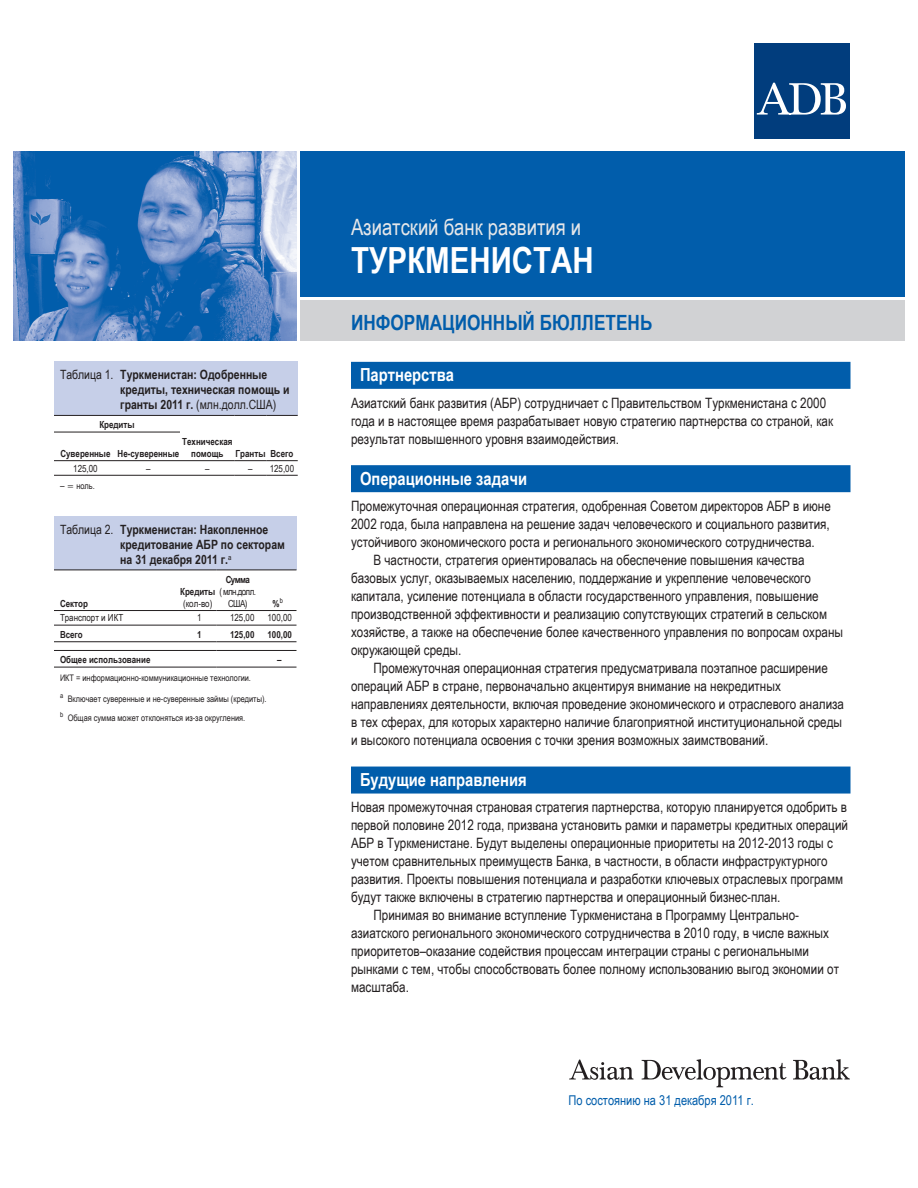
<style>
.page{position:relative;width:918px;height:1188px;background:#fff}
.page>*{position:absolute;margin:0;border:0;box-sizing:border-box;transform-origin:0 0}
.Masthead_Country_nam{font:700 36px "Arial Narrow";color:#fff}
.Masthead_Asian_Devel{font:22.5px "Arial Narrow";color:#e6e7e9}
.Masthead_A_FACT_SHEE{font:700 21px "Arial Narrow";color:#015dab}
.Subhead{font:700 18px "Arial Narrow";color:#fff}
.Body_text{font:14.25px/18px "Arial Narrow";color:#231f20}
.Body_text_1{font:14.25px/18px "Arial Narrow";color:#231f20}
.t1{font:13.5px "Arial Narrow";color:#015dab}
.Table_title{font:700 12.75px/15px "Arial Narrow";color:#231f20}
.Table_header_center{font:700 9.75px/12px "Arial Narrow";color:#231f20;text-align:center}
.Table_text{font:9.75px "Arial Narrow";color:#231f20}
.Table_text-2{font:700 9.75px "Arial Narrow";color:#231f20}
.Table_header_center-2{font:9.75px "Arial Narrow";letter-spacing:-.06em;color:#231f20}
.Table_footer_1{font:9px "Arial Narrow";color:#231f20}
.Table_footer_2{font:9px "Arial Narrow";color:#231f20}
.s1{font-weight:400}
.s2{font-family:"Swiss 721 BT";font-stretch:condensed}
.s3{font-weight:700}
</style>
<div class="page">
<svg style="left:569px;top:1059px;width:281px;height:28px"></svg>
<div style="left:300px;top:300px;width:604px;height:40px;background:#d1d2d4"></div>
<div style="left:300px;top:152px;width:604px;height:145px;background:#015dab"></div>
<img style="left:14px;top:152px;width:283px;height:188px">
<div style="left:754px;top:43px;width:96px;height:96px;background:#013d7d"></div>
<svg style="left:757px;top:83px;width:89px;height:32px"></svg>
<div style="left:351px;top:362px;width:499px;height:27px;background:#015dab"></div>
<div style="left:351px;top:465px;width:499px;height:27px;background:#015dab"></div>
<div style="left:351px;top:767px;width:499px;height:27px;background:#015dab"></div>
<div style="left:54px;top:362px;width:244px;height:53px;background:#c6cfe8"></div>
<hr style="left:54px;top:415px;width:63px;height:1px;background:#231f20">
<hr style="left:117px;top:415px;width:63px;height:1px;background:#231f20">
<hr style="left:180px;top:415px;width:55px;height:1px;background:#231f20">
<hr style="left:235px;top:415px;width:31px;height:1px;background:#231f20">
<hr style="left:266px;top:415px;width:32px;height:1px;background:#231f20">
<hr style="left:54px;top:432px;width:63px;height:1px;background:#231f20">
<hr style="left:117px;top:432px;width:63px;height:1px;background:#231f20">
<hr style="left:54px;top:460px;width:63px;height:1px;background:#231f20">
<hr style="left:54px;top:475px;width:63px;height:1px;background:#231f20">
<hr style="left:117px;top:460px;width:63px;height:1px;background:#231f20">
<hr style="left:117px;top:475px;width:63px;height:1px;background:#231f20">
<hr style="left:180px;top:460px;width:55px;height:1px;background:#231f20">
<hr style="left:180px;top:475px;width:55px;height:1px;background:#231f20">
<hr style="left:235px;top:460px;width:31px;height:1px;background:#231f20">
<hr style="left:235px;top:475px;width:31px;height:1px;background:#231f20">
<hr style="left:266px;top:460px;width:32px;height:1px;background:#231f20">
<hr style="left:266px;top:475px;width:32px;height:1px;background:#231f20">
<div style="left:54px;top:516px;width:243px;height:54px;background:#c6cfe8"></div>
<hr style="left:54px;top:570px;width:125px;height:1px;background:#231f20">
<hr style="left:179px;top:570px;width:37px;height:1px;background:#231f20">
<hr style="left:216px;top:570px;width:43px;height:1px;background:#231f20">
<hr style="left:259px;top:570px;width:38px;height:1px;background:#231f20">
<hr style="left:54px;top:610px;width:125px;height:1px;background:#231f20">
<hr style="left:179px;top:610px;width:37px;height:1px;background:#231f20">
<hr style="left:216px;top:610px;width:43px;height:1px;background:#231f20">
<hr style="left:259px;top:610px;width:38px;height:1px;background:#231f20">
<hr style="left:54px;top:625px;width:125px;height:1px;background:#231f20">
<hr style="left:179px;top:625px;width:37px;height:1px;background:#231f20">
<hr style="left:216px;top:625px;width:43px;height:1px;background:#231f20">
<hr style="left:259px;top:625px;width:38px;height:1px;background:#231f20">
<hr style="left:54px;top:641px;width:125px;height:1px;background:#231f20">
<hr style="left:179px;top:641px;width:37px;height:1px;background:#231f20">
<hr style="left:216px;top:641px;width:43px;height:1px;background:#231f20">
<hr style="left:259px;top:641px;width:38px;height:1px;background:#231f20">
<hr style="left:54px;top:650px;width:125px;height:1px;background:#231f20">
<hr style="left:54px;top:667px;width:125px;height:1px;background:#231f20">
<hr style="left:179px;top:650px;width:37px;height:1px;background:#231f20">
<hr style="left:216px;top:650px;width:43px;height:1px;background:#231f20">
<hr style="left:259px;top:650px;width:38px;height:1px;background:#231f20">
<hr style="left:179px;top:667px;width:37px;height:1px;background:#231f20">
<hr style="left:216px;top:667px;width:43px;height:1px;background:#231f20">
<hr style="left:259px;top:667px;width:38px;height:1px;background:#231f20">
<p class="Table_title" style="left:120px;top:367px;width:171px;text-indent:-60px"><span class="s1">Таблица 1.</span> Туркменистан: Одобренные кредиты, техническая помощь и гранты 2011 г. <span class="s1">(млн.долл.США)</span></p>
<p class="Table_header_center" style="left:99px;top:418px;width:37px">Кредиты</p>
<p class="Table_header_center" style="left:60px;top:447px;width:52px">Суверенные</p>
<p class="Table_header_center" style="left:118px;top:447px;width:63px">Не-суверенные</p>
<p class="Table_header_center" style="left:182px;top:435px;width:52px">Техническая помощь</p>
<p class="Table_header_center" style="left:235px;top:447px;width:32px">Гранты</p>
<p class="Table_header_center" style="left:271px;top:447px;width:24px">Всего</p>
<p class="Table_text" style="left:73px;top:461px;width:26px">125,00</p>
<p class="Table_text" style="left:146px;top:461px;width:6px">–</p>
<p class="Table_text" style="left:205px;top:461px;width:6px">–</p>
<p class="Table_text" style="left:248px;top:461px;width:6px">–</p>
<p class="Table_text" style="left:270px;top:461px;width:26px">125,00</p>
<p class="Table_footer_1" style="left:60px;top:480px;width:36px"><span class="s2">– =</span> ноль.</p>
<p class="Table_title" style="left:120px;top:521px;width:166px;text-indent:-60px"><span class="s1">Таблица 2.</span> Туркменистан: Накопленное кредитование АБР по секторам на 31 декабря 2011 г.<sup>a</sup></p>
<p class="Table_header_center" style="left:60px;top:597px;width:29px">Сектор</p>
<p class="Table_header_center" style="left:226px;top:573px;width:26px">Сумма</p>
<p class="Table_header_center-2" style="left:228px;top:596px;width:21px">США)</p>
<p class="Table_header_center" style="left:273px;top:597px;width:12px">%<sup>b</sup></p>
<p class="Table_header_center-2" style="left:180px;top:584px;width:77px"><span class="s3">Кредиты</span> ( млн.долл.</p>
<p class="Table_header_center-2" style="left:183px;top:596px;width:31px">(кол-во)</p>
<p class="Table_text" style="left:60px;top:611px;width:65px">Транспорт и ИКТ</p>
<p class="Table_text" style="left:197px;top:611px;width:6px">1</p>
<p class="Table_text" style="left:230px;top:611px;width:26px">125,00</p>
<p class="Table_text" style="left:268px;top:611px;width:26px">100,00</p>
<p class="Table_text-2" style="left:60px;top:627px;width:24px">Всего</p>
<p class="Table_text-2" style="left:197px;top:627px;width:6px">1</p>
<p class="Table_text-2" style="left:230px;top:627px;width:26px">125,00</p>
<p class="Table_text-2" style="left:268px;top:627px;width:26px">100,00</p>
<p class="Table_text-2" style="left:60px;top:653px;width:92px">Общее использование</p>
<p class="Table_text-2" style="left:277px;top:653px;width:6px">–</p>
<p class="Table_footer_1" style="left:60px;top:671px;width:193px">ИКТ = информационно-коммуникационные технологии.</p>
<p class="Table_footer_1" style="left:60px;top:692px;width:208px"><sup>a</sup> Включает суверенные и не-суверенные займы (кредиты).</p>
<p class="Table_footer_2" style="left:60px;top:711px;width:187px"><sup>b</sup> Общая сумма может отклоняться из-за округления.</p>
<p class="Masthead_Asian_Devel" style="left:351px;top:211px;width:232px">Азиатский банк развития и</p>
<p class="Masthead_Country_nam" style="left:351px;top:233px;width:244px">ТУРКМЕНИСТАН</p>
<p class="Masthead_A_FACT_SHEE" style="left:351px;top:307px;width:303px">ИНФОРМАЦИОННЫЙ БЮЛЛЕТЕНЬ</p>
<p class="Subhead" style="left:360px;top:361px;width:95px">Партнерства</p>
<p class="Body_text_1" style="left:351px;top:393px;width:484px">Азиатский банк развития (АБР) сотрудничает с Правительством Туркменистана с 2000 года и в настоящее время разрабатывает новую стратегию партнерства со страной, как результат повышенного уровня взаимодействия.</p>
<p class="Subhead" style="left:360px;top:465px;width:169px">Операционные задачи</p>
<p class="Body_text_1" style="left:351px;top:496px;width:481px;text-align:justify">Промежуточная операционная стратегия, одобренная Советом директоров АБР в июне 2002 года, была направлена на решение задач человеческого и социального развития, устойчивого экономического роста и регионального экономического сотрудничества.</p>
<p class="Body_text" style="left:351px;top:550px;width:494px;text-indent:22px">В частности, стратегия ориентировалась на обеспечение повышения качества базовых услуг, оказываемых населению, поддержание и укрепление человеческого капитала, усиление потенциала в области государственного управления, повышение производственной эффективности и реализацию сопутствующих стратегий в сельском хозяйстве, а также на обеспечение более качественного управления по вопросам охраны окружающей среды.</p>
<p class="Body_text" style="left:351px;top:658px;width:495px;text-indent:22px">Промежуточная операционная стратегия предусматривала поэтапное расширение операций АБР в стране, первоначально акцентируя внимание на некредитных направлениях деятельности, включая проведение экономического и отраслевого анализа в тех сферах, для которых характерно наличие благоприятной институциональной среды и высокого потенциала освоения с точки зрения возможных заимствований.</p>
<p class="Subhead" style="left:360px;top:766px;width:168px">Будущие направления</p>
<p class="Body_text_1" style="left:351px;top:798px;width:499px">Новая промежуточная страновая стратегия партнерства, которую планируется одобрить в первой половине 2012 года, призвана установить рамки и параметры кредитных операций АБР в Туркменистане. Будут выделены операционные приоритеты на 2012-2013 годы с учетом сравнительных преимуществ Банка, в частности, в области инфраструктурного развития. Проекты повышения потенциала и разработки ключевых отраслевых программ будут также включены в стратегию партнерства и операционный бизнес-план.</p>
<p class="Body_text" style="left:351px;top:906px;width:490px;text-indent:22px">Принимая во внимание вступление Туркменистана в Программу Центрально&shy;азиатского регионального экономического сотрудничества в 2010 году, в числе важных приоритетов–оказание содействия процессам интеграции страны с региональными рынками с тем, чтобы способствовать более полному использованию выгод экономии от масштаба.</p>
<p class="t1" style="left:568px;top:1090px;width:187px">По состоянию на 31 декабря 2011 г.</p>
</div>
